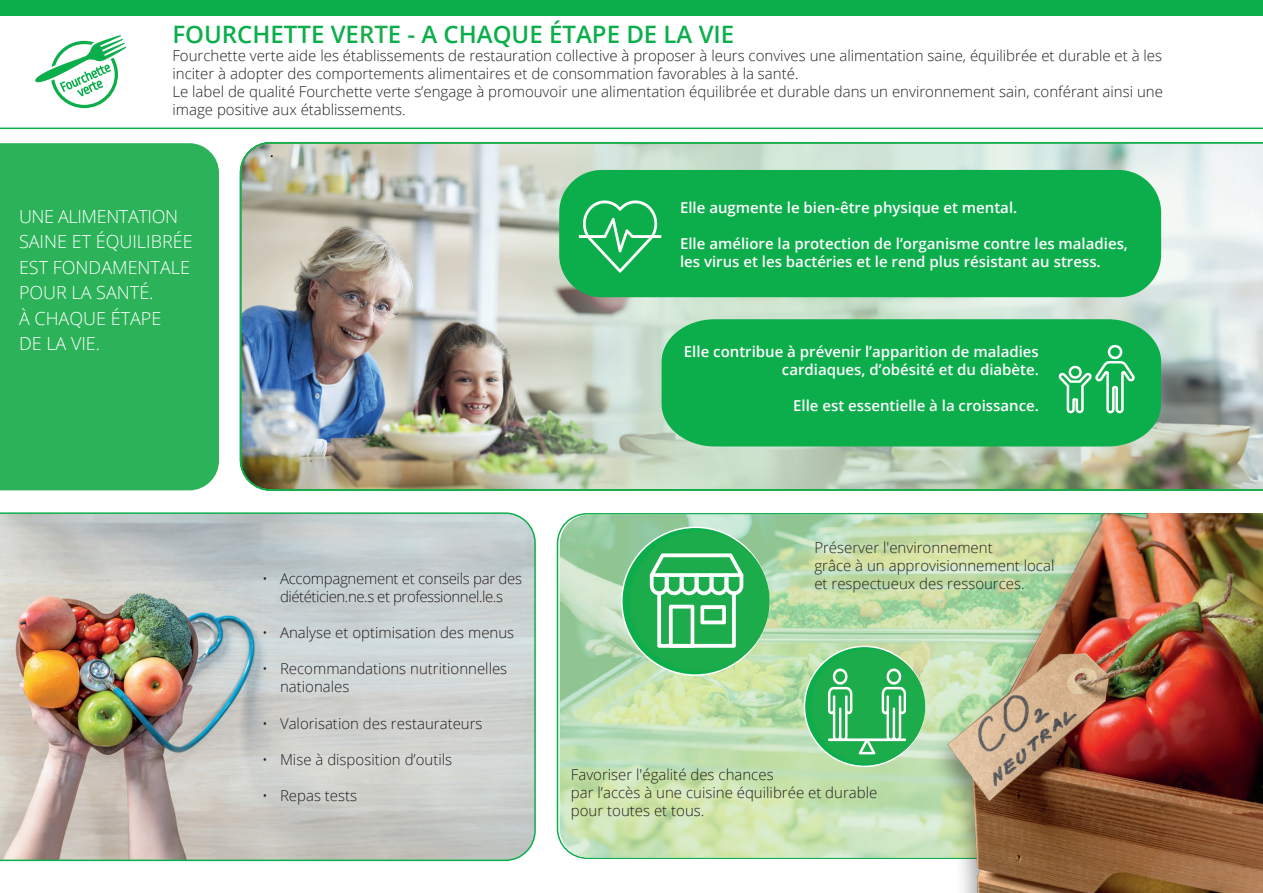
<style>
.page{position:relative;width:1263px;height:893px;background:#fff}
.page>*{position:absolute;margin:0;border:0;box-sizing:border-box;transform-origin:0 0}
.t1{font:600 24px "Open Sans";color:#0cae4c}
.t2{font:300 18px/25.5px "Open Sans";color:#fff}
.t3{font:18px "Minion Pro";color:#231f20}
.t4{font:300 15px/18px "Open Sans";color:#231f20}
.t5{font:600 15px/18px "Open Sans";color:#fff;text-align:right}
.t6{font:300 15px/18px "Open Sans";letter-spacing:-.025em;color:#231f20;text-align:center}
.s1{color:#1cac4b}
</style>
<div class="page">
<div style="left:0;top:0;width:1263px;height:16px;background:#0cae4c"></div>
<hr style="left:0;top:128px;width:1263px;height:1px;background:#0cae4c">
<svg style="left:35px;top:35px;width:91px;height:73px"></svg>
<div style="left:0;top:143px;width:219px;height:347px;background:#2cb35a"></div>
<img style="left:560px;top:514px;width:366px;height:344px">
<img style="left:0;top:512px;width:536px;height:349px">
<div style="left:926px;top:513px;width:337px;height:380px;background:#231f20;opacity:.44"></div>
<img style="left:947px;top:513px;width:316px;height:380px">
<img style="left:240px;top:142px;width:1023px;height:349px">
<svg style="left:622px;top:527px;width:147px;height:148px;background:#32b966"></svg>
<div style="left:630px;top:532px;width:139px;height:139px;background:#1cac4b;border-radius:69px"></div>
<svg style="left:650px;top:553px;width:93px;height:95px"></svg>
<div style="left:662px;top:319px;width:499px;height:127px;background:#0cae4c"></div>
<svg style="left:1059px;top:345px;width:76px;height:68px;background:#40bf72"></svg>
<div style="left:559px;top:170px;width:602px;height:127px;background:#0cae4c;border-radius:43px"></div>
<svg style="left:579px;top:200px;width:82px;height:73px"></svg>
<svg style="left:804px;top:646px;width:120px;height:120px"></svg>
<div style="left:811px;top:650px;width:113px;height:113px;background:#1cac4b;border-radius:56px"></div>
<svg style="left:828px;top:668px;width:78px;height:86px"></svg>
<div style="left:811px;top:649px;width:114px;height:115px;border:2px solid #1cab4b;border-radius:50%"></div>
<h1 class="t1" style="left:172px;top:18px;width:563px">FOURCHETTE VE<span class="s1">RT</span>E - A CHAQUE ÉTAPE DE LA VIE</h1>
<p class="t4" style="left:172px;top:46px;width:992px">Fourchette verte aide les établissements de restauration collective à proposer à leurs convives une alimentation saine, équilibrée et durable et à les inciter à adopter des comportements alimentaires et de consommation favorables à la santé.<br>Le label de qualité Fourchette verte s’engage à promouvoir une alimentation équilibrée et durable dans un environnement sain, conférant ainsi une image positive aux établissements.</p>
<p class="t2" style="left:19px;top:203px;width:175px">UNE ALIMENTATION<br>SAINE ET ÉQUILIBRÉE<br>EST FONDAMENTALE<br>POUR LA SANTÉ.<br>À CHAQUE ÉTAPE<br>DE LA VIE.</p>
<p class="t3" style="left:270px;top:139px;width:6px">.</p>
<p class="t5" style="left:680px;top:198px;width:339px">Elle augmente le bien-être physique et mental.</p>
<p class="t5" style="left:680px;top:234px;width:449px;text-align:left">Elle améliore la protection de l’organisme contre les maladies, les virus et les bactéries et le rend plus résistant au stress.</p>
<p class="t5" style="left:684px;top:342px;width:356px">Elle contribue à prévenir l’apparition de maladies cardiaques, d’obésité et du diabète.</p>
<p class="t5" style="left:793px;top:396px;width:247px">Elle est essentielle à la croissance.</p>
<p class="t6" style="left:262px;top:570px;width:262px">• Accompagnement et conseils par des diététicien.ne.s et professionnel.le.s</p>
<p class="t4" style="left:262px;top:624px;width:254px">• Analyse et optimisation des menus</p>
<p class="t4" style="left:280px;top:660px;width:229px;text-indent:-18px">• Recommandations nutritionnelles nationales</p>
<p class="t4" style="left:262px;top:714px;width:222px">• Valorisation des restaurateurs</p>
<p class="t4" style="left:262px;top:750px;width:192px">• Mise à disposition d’outils</p>
<p class="t4" style="left:262px;top:786px;width:97px">• Repas tests</p>
<p class="t4" style="left:814px;top:538px;width:242px">Préserver l'environnement<br>grâce à un approvisionnement local et respectueux des ressources.</p>
<p class="t4" style="left:571px;top:765px;width:308px">Favoriser l'égalité des chances<br>par l’accès à une cuisine équilibrée et durable pour toutes et tous.</p>
</div>
